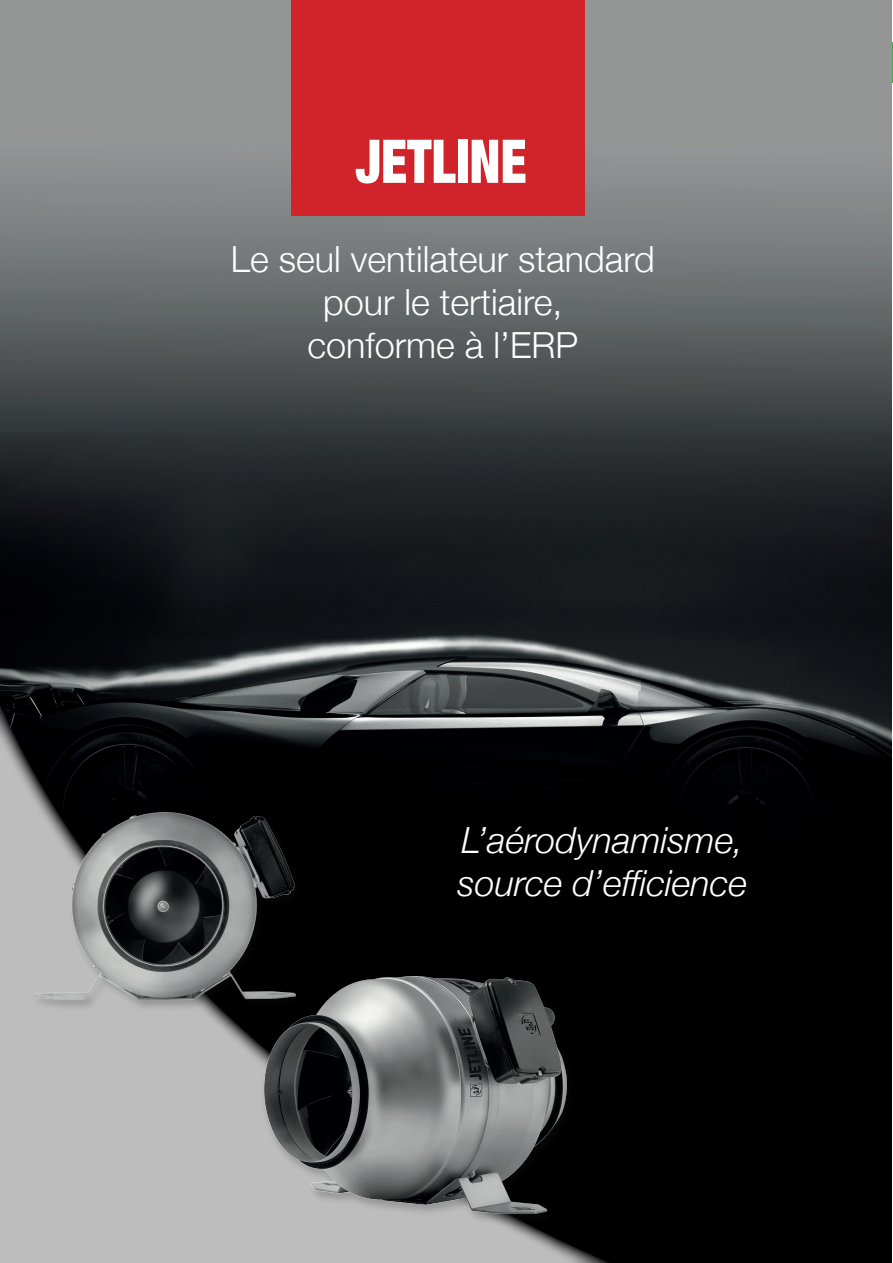
<style>
.page{position:relative;width:893px;height:1263px;background:#fff}
.page>*{position:absolute;margin:0;border:0;box-sizing:border-box;transform-origin:0 0}
.t1{font:900 condensed 60.3px "Helvetica Neue";color:#fff;scale:.87 1}
.t2{font:300 36px/43.2px "Helvetica Neue";color:#fff;text-align:center}
.t3{font:italic 300 36px/43.2px "Helvetica Neue";color:#fff}
</style>
<div class="page">
<img style="left:0;top:0;width:892px;height:1263px">
<svg style="left:0;top:644px;width:659px;height:619px;background:#494a4b"></svg>
<div style="left:260px;top:974px;width:317px;height:252px;background:#231f20;opacity:.25"></div>
<img style="left:264px;top:976px;width:302px;height:237px">
<div style="left:31px;top:811px;width:274px;height:201px;background:#231f20;opacity:.25"></div>
<img style="left:35px;top:813px;width:261px;height:186px">
<div style="left:291px;top:0;width:294px;height:215px;background:#d1232a"></div>
<h1 class="t1" style="left:356px;top:112px;width:198px">JETLINE</h1>
<p class="t2" style="left:231px;top:235px;width:426px">Le seul ventilateur standard pour le tertiaire,<br>conforme à l’ERP</p>
<p class="t3" style="left:458px;top:816px;width:291px">L’aérodynamisme, source d’efficience</p>
</div>
